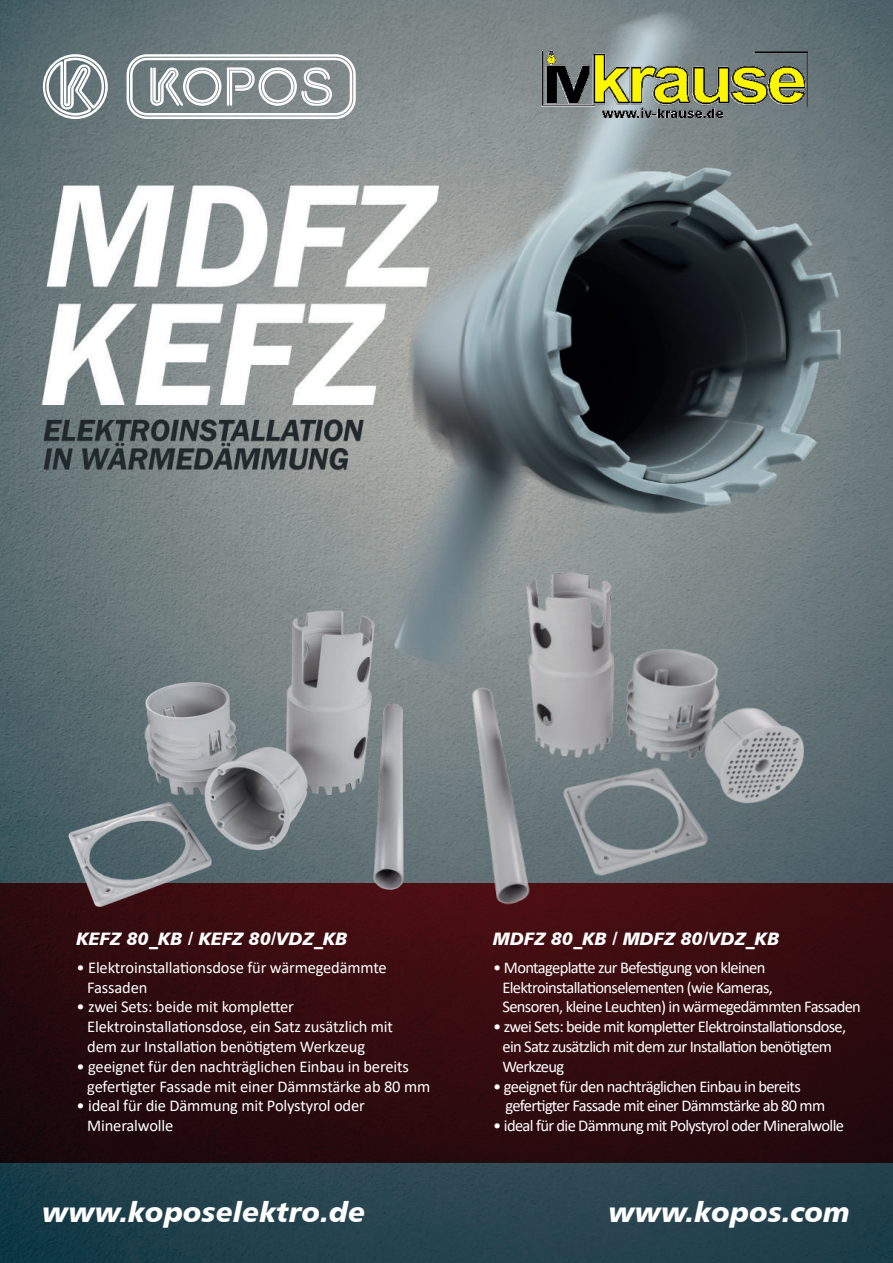
<style>
.page{position:relative;width:893px;height:1263px;background:#fff}
.page>*{position:absolute;margin:0;border:0;box-sizing:border-box;transform-origin:0 0}
.t1{font:28.05px "Humanist 777 BT Black Italic B";color:#fff}
.t2{font:18px "Humanist 777 BT Black Italic B";color:#fff}
.t3{font:16.5px/19.8px "Calibri";letter-spacing:-.04em;color:#fff}
.t4{font:16.5px/19.8px "Calibri";letter-spacing:-.01em;color:#fff}
</style>
<div class="page">
<img style="left:0;top:0;width:893px;height:1263px">
<svg style="left:0;top:883px;width:893px;height:280px;background:#2f0a0e"></svg>
<img style="left:38px;top:605px;width:408px;height:307px">
<img style="left:452px;top:560px;width:372px;height:362px">
<svg style="left:43px;top:54px;width:65px;height:65px"></svg>
<svg style="left:127px;top:54px;width:229px;height:65px"></svg>
<img style="left:541px;top:51px;width:267px;height:66px">
<p class="t2" style="left:77px;top:932px;width:273px">KEFZ 80_KB / KEFZ 80/VDZ_KB</p>
<p class="t2" style="left:493px;top:932px;width:288px">MDFZ 80_KB / MDFZ 80/VDZ_KB</p>
<p class="t4" style="left:87px;top:957px;width:301px;text-indent:-11px">• Elektroinstallationsdose für wärmegedämmte<br>Fassaden</p>
<p class="t4" style="left:87px;top:996px;width:307px;text-indent:-11px">• zwei Sets: beide mit kompletter<br>Elektroinstallationsdose, ein Satz zusätzlich mit dem zur Installation benötigtem Werkzeug</p>
<p class="t4" style="left:87px;top:1056px;width:345px;text-indent:-11px">• geeignet für den nachträglichen Einbau in bereits gefertigter Fassade mit einer Dämmstärke ab 80 mm</p>
<p class="t4" style="left:87px;top:1095px;width:279px;text-indent:-11px">• ideal für die Dämmung mit Polystyrol oder<br>Mineralwolle</p>
<p class="t3" style="left:502px;top:957px;width:360px;text-indent:-9px">• Montageplatte zur Befestigung von kleinen<br>Elektroinstallationselementen (wie Kameras,<br>Sensoren, kleine Leuchten) in wärmegedämmten Fassaden</p>
<p class="t3" style="left:502px;top:1016px;width:345px;text-indent:-9px">• zwei Sets: beide mit kompletter Elektroinstallationsdose, ein Satz zusätzlich mit dem zur Installation benötigtem<br>Werkzeug</p>
<p class="t3" style="left:506px;top:1076px;width:321px;text-indent:-12px">• geeignet für den nachträglichen Einbau in bereits gefertigter Fassade mit einer Dämmstärke ab 80 mm</p>
<p class="t3" style="left:493px;top:1115px;width:352px">• ideal für die Dämmung mit Polystyrol oder Mineralwolle</p>
<h1 class="t1" style="left:43px;top:1201px;width:324px">www.koposelektro.de</h1>
<h1 class="t1" style="left:609px;top:1201px;width:243px">www.kopos.com</h1>
</div>
